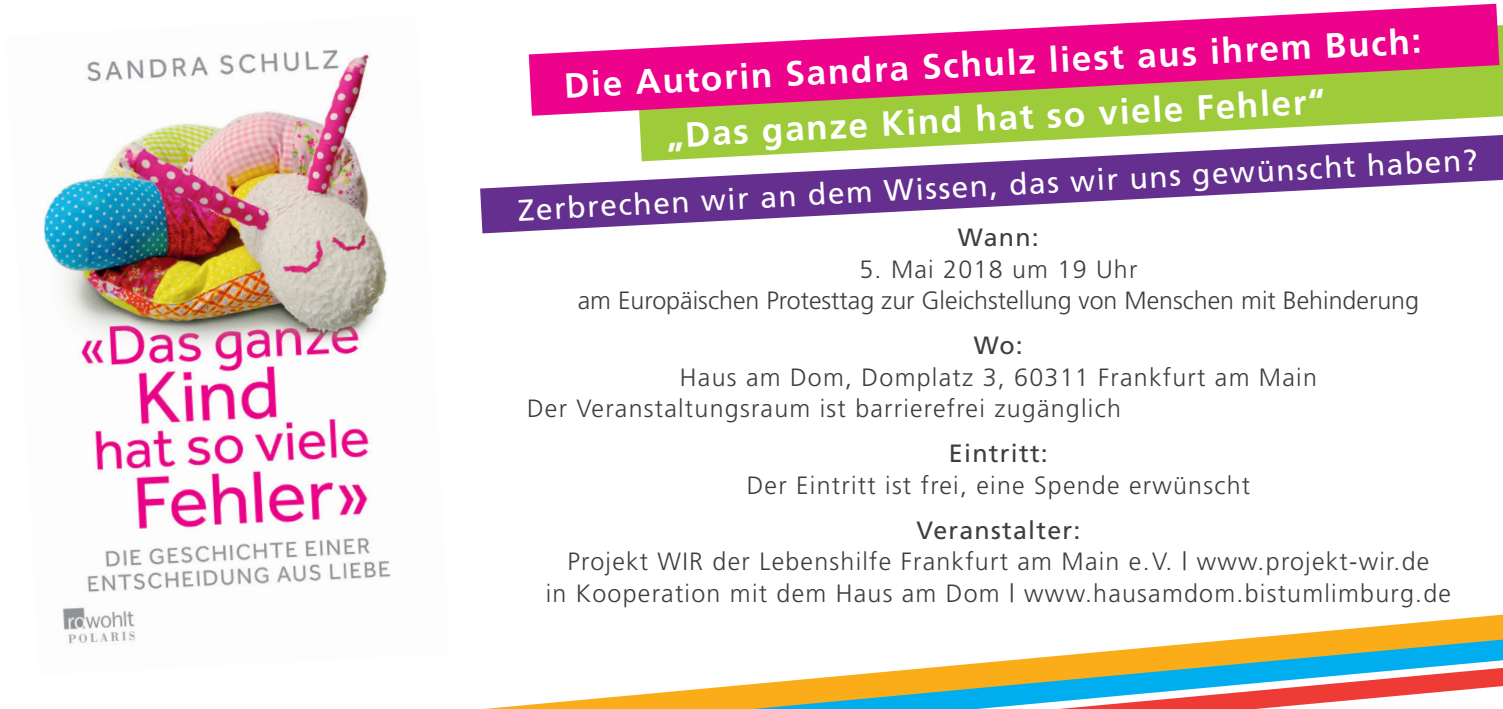
<style>
.page{position:relative;width:1503px;height:709px;background:#fff}
.page>*{position:absolute;margin:0;border:0;box-sizing:border-box;transform-origin:0 0}
.t1{font:700 35px/55px "Frutiger";color:#fff;text-align:center}
.t2{font:30px "Frutiger";color:#fff}
.t3{font:300 25px/31.2px "Frutiger";letter-spacing:.05em;color:#3e3e3f}
.t4{font:300 25px/31.2px "Frutiger";color:#3e3e3f;text-align:center}
.t5{font:25px "Frutiger";letter-spacing:.05em;color:#3e3e3f}
</style>
<div class="page">
<svg style="left:484px;top:614px;width:1018px;height:95px"></svg>
<img style="left:43px;top:49px;width:348px;height:595px">
<svg style="left:480px;top:161px;width:1022px;height:72px;fill:#642f8f"></svg>
<svg style="left:639px;top:25px;width:863px;height:136px"></svg>
<svg style="left:529px;top:4px;width:970px;height:112px;fill:#ed028c"></svg>
<h1 class="t1" style="left:563px;top:58px;width:859px;rotate:-3deg">Die Autorin Sandra Schulz liest aus ihrem Buch: „Das ganze Kind hat so viele Fehler“</h1>
<p class="t2" style="left:517px;top:192px;width:962px;rotate:-3deg">Zerbrechen wir an dem Wissen, das wir uns gewünscht haben?</p>
<p class="t5" style="left:958px;top:223px;width:82px">Wann:</p>
<p class="t4" style="left:578px;top:253px;width:842px">5. Mai 2018 um 19 Uhr<br>am Europäischen Protesttag zur Gleichstellung von Menschen mit Behinderung</p>
<p class="t5" style="left:974px;top:331px;width:50px">Wo:</p>
<p class="t3" style="left:527px;top:361px;width:791px;text-indent:153px">Haus am Dom, Domplatz 3, 60311 Frankfurt am Main<br>Der Veranstaltungsraum ist barrierefrei zugänglich</p>
<p class="t5" style="left:949px;top:439px;width:100px">Eintritt:</p>
<p class="t3" style="left:746px;top:469px;width:505px">Der Eintritt ist frei, eine Spende erwünscht</p>
<p class="t5" style="left:916px;top:516px;width:166px">Veranstalter:</p>
<p class="t3" style="left:546px;top:546px;width:906px;text-align:center">Projekt WIR der Lebenshilfe Frankfurt am Main e.V. | www.projekt-wir.de<br>in Kooperation mit dem Haus am Dom | www.hausamdom.bistumlimburg.de</p>
</div>
